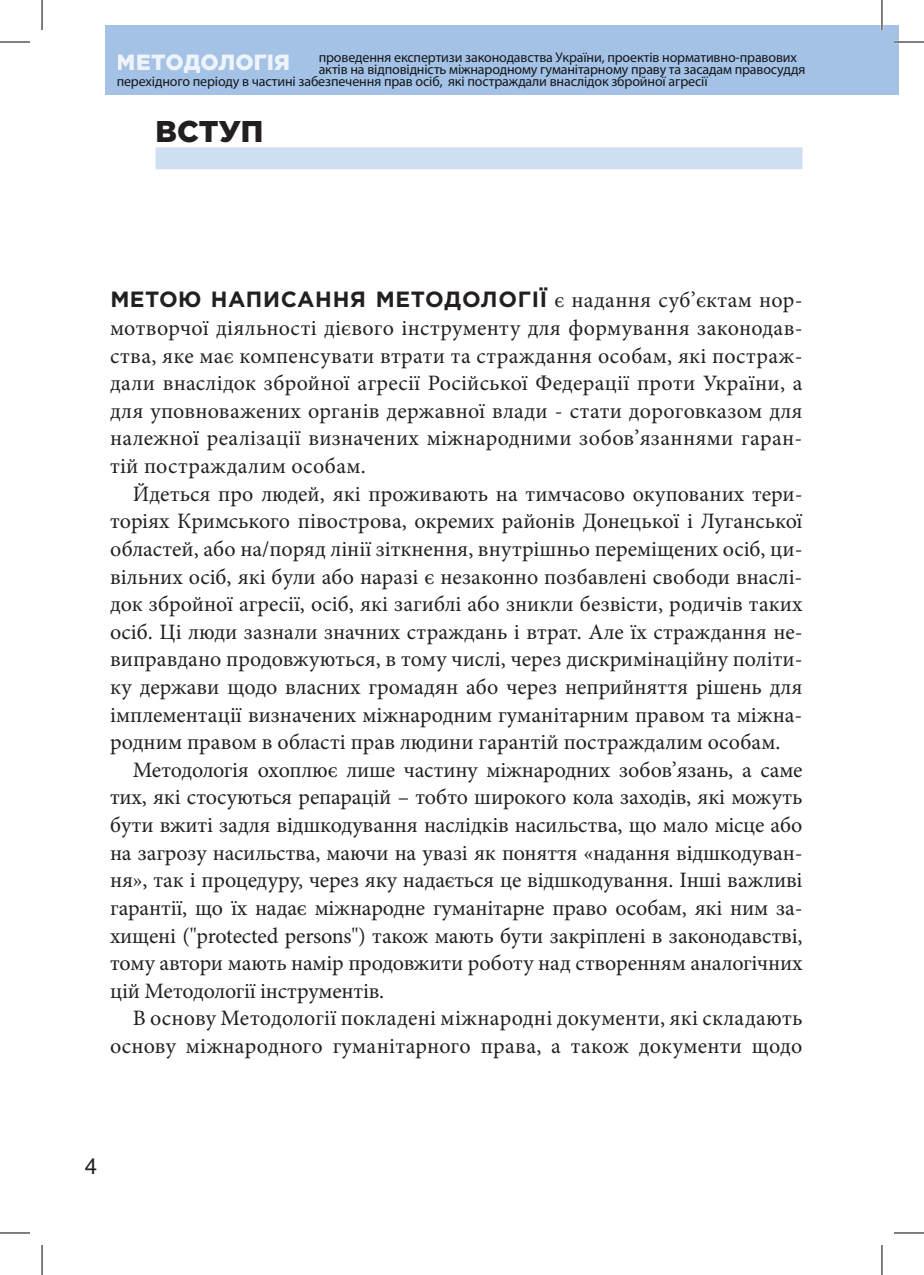
<style>
.page{position:relative;width:924px;height:1275px;background:#fff}
.page>*{position:absolute;margin:0;border:0;box-sizing:border-box;transform-origin:0 0}
.t1{font:900 30px "Gotham Pro";color:#231f20}
.t2{font:22px/27.6px "Minion Pro";letter-spacing:.01em;color:#231f20;text-align:justify}
.t3{font:700 22px "Gotham Pro";letter-spacing:.03em;color:#231f20}
.t4{font:900 22px "Gotham Pro";color:#fff}
.t5{font:22px "Helios";color:#231f20}
.t6{font:14px "Myriad Pro";letter-spacing:-.01em;color:#231f20}
.s1{font-family:"Minion Pro";font-weight:400}
</style>
<div class="page">
<div style="left:881px;top:25px;width:17px;height:69px;background:#a3c2e5"></div>
<div style="left:106px;top:25px;width:775px;height:69px;background:#a3c2e5"></div>
<div style="left:155px;top:147px;width:647px;height:22px;background:#cfdef1"></div>
<hr style="left:893px;top:41px;width:30px;height:2px;background:#fff">
<hr style="left:880px;top:0;width:2px;height:30px;background:#fff">
<hr style="left:0;top:42px;width:30px;height:1px;background:#000">
<hr style="left:893px;top:42px;width:30px;height:1px;background:#000">
<hr style="left:0;top:1232px;width:30px;height:1px;background:#000">
<hr style="left:893px;top:1232px;width:30px;height:1px;background:#000">
<hr style="left:42px;top:0;width:1px;height:30px;background:#000">
<hr style="left:42px;top:1245px;width:1px;height:30px;background:#000">
<hr style="left:881px;top:0;width:1px;height:30px;background:#000">
<hr style="left:881px;top:1245px;width:1px;height:30px;background:#000">
<p class="t6" style="left:318px;top:49px;width:479px">проведення експертизи законодавства України, проектів нормативно-правових</p>
<p class="t6" style="left:318px;top:61px;width:488px">актів на відповідність міжнародному гуманітарному праву та засадам правосуддя</p>
<p class="t6" style="left:117px;top:73px;width:592px">перехідного періоду в частині забезпечення прав осіб, які постраждали внаслідок збройної агресії</p>
<p class="t4" style="left:117px;top:49px;width:175px">МЕТОДОЛОГІЯ</p>
<h1 class="t1" style="left:155px;top:114px;width:109px">ВСТУП</h1>
<p class="t3" style="left:110px;top:287px;width:693px">МЕТОЮ НАПИСАННЯ МЕТОДОЛОГІЇ <span class="s1">є надання суб’єктам нор-</span></p>
<p class="t2" style="left:110px;top:314px;width:693px">мотворчої діяльності дієвого інструменту для формування законодав&shy;ства, яке має компенсувати втрати та страждання особам, які постраж&shy;дали внаслідок збройної агресії Російської Федерації проти України, а для уповноважених органів державної влади - стати дороговказом для належної реалізації визначених міжнародними зобов’язаннями гаран&shy;тій постраждалим особам.</p>
<p class="t2" style="left:110px;top:480px;width:693px;text-indent:23px">Йдеться про людей, які проживають на тимчасово окупованих тери&shy;торіях Кримського півострова, окремих районів Донецької і Луганської областей, або на/поряд лінії зіткнення, внутрішньо переміщених осіб, ци&shy;вільних осіб, які були або наразі є незаконно позбавлені свободи внаслі&shy;док збройної агресії, осіб, які загиблі або зникли безвісти, родичів таких осіб. Ці люди зазнали значних страждань і втрат. Але їх страждання не&shy;виправдано продовжуються, в тому числі, через дискримінаційну політи&shy;ку держави щодо власних громадян або через неприйняття рішень для імплементації визначених міжнародним гуманітарним правом та міжна&shy;родним правом в області прав людини гарантій постраждалим особам.</p>
<p class="t2" style="left:110px;top:756px;width:693px;text-indent:23px">Методологія охоплює лише частину міжнародних зобов’язань, а саме тих, які стосуються репарацій – тобто широкого кола заходів, які можуть бути вжиті задля відшкодування наслідків насильства, що мало місце або на загрозу насильства, маючи на увазі як поняття «надання відшкодуван&shy;ня», так і процедуру, через яку надається це відшкодування. Інші важливі гарантії, що їх надає міжнародне гуманітарне право особам, які ним за&shy;хищені ("рrotected persons") також мають бути закріплені в законодавстві, тому автори мають намір продовжити роботу над створенням аналогічних цій Методології інструментів.</p>
<p class="t2" style="left:110px;top:1004px;width:693px;text-align:right">В основу Методології покладені міжнародні документи, які складають основу міжнародного гуманітарного права, а також документи щодо</p>
<p class="t5" style="left:85px;top:1153px;width:14px">4</p>
</div>
